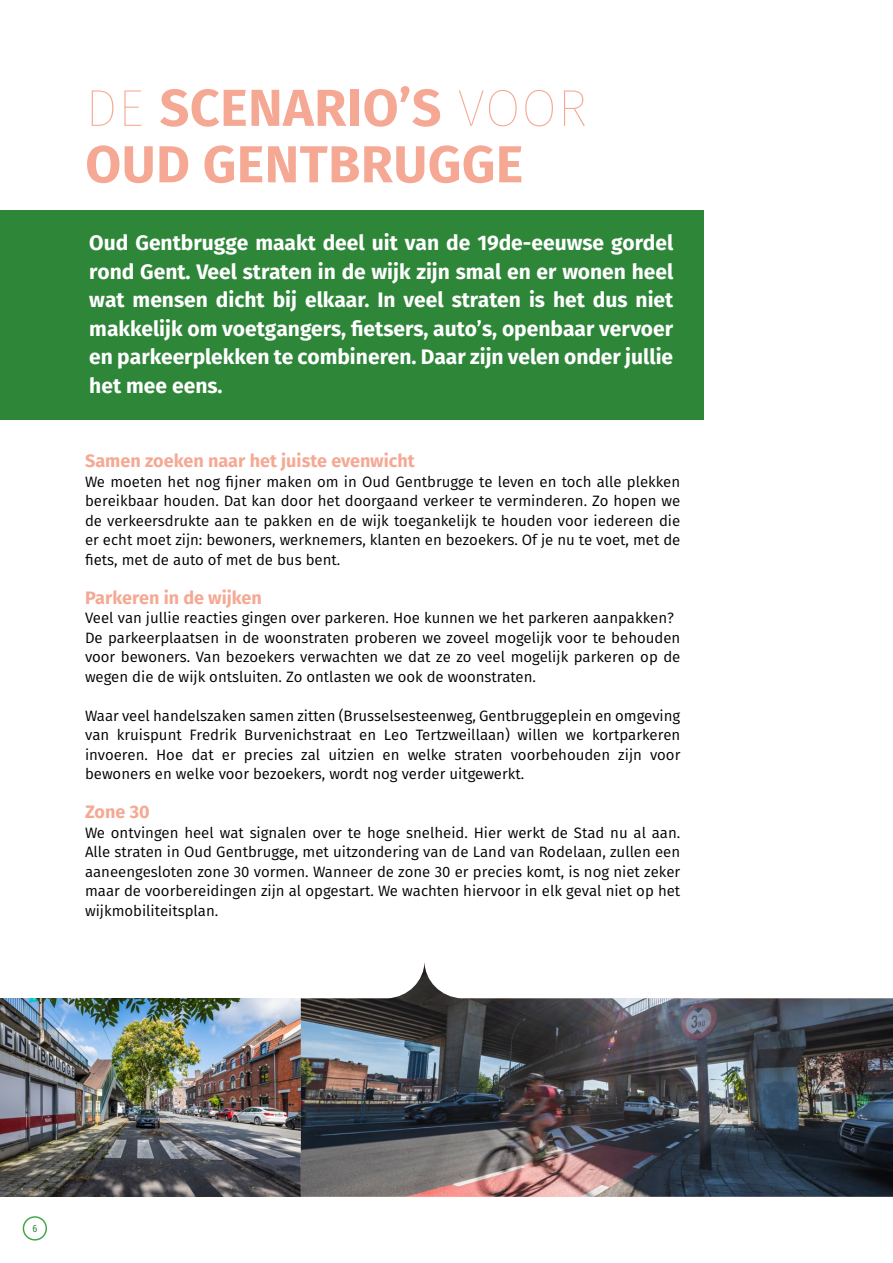
<style>
.page{position:relative;width:893px;height:1263px;background:#fff}
.page>*{position:absolute;margin:0;border:0;box-sizing:border-box;transform-origin:0 0}
.t1{font:700 52.05px/56.4px "Fira Sans";letter-spacing:.01em;color:#f5a994}
.t2{font:700 21px/28.5px "Fira Sans";color:#fff;text-align:justify}
.t3{font:700 18px "Fira Sans";color:#f5a994}
.t4{font:15px/19.5px "Fira Sans";color:#000;text-align:justify}
.t5{font:10.5px "Fira Sans Compressed";color:#2e8639}
.s1{font-weight:100}
</style>
<div class="page">
<div style="left:0;top:210px;width:703px;height:210px;background:#2e8639"></div>
<img style="left:0;top:998px;width:301px;height:199px">
<img style="left:301px;top:962px;width:592px;height:235px">
<div style="left:23px;top:1216px;width:24px;height:24px;border:2px solid #41a849;border-radius:50%"></div>
<h1 class="t1" style="left:85px;top:79px;width:503px"><span class="s1">DE</span> SCENARIO’S <span class="s1">VOOR<br></span>OUD GENTBRUGGE</h1>
<p class="t2" style="left:89px;top:229px;width:586px">Oud Gentbrugge maakt deel uit van de 19de-eeuwse gordel rond Gent. Veel straten in de wijk zijn smal en er wonen heel wat mensen dicht bij elkaar. In veel straten is het dus niet makkelijk om voetgangers, fietsers, auto’s, openbaar vervoer en parkeerplekken te combineren. Daar zijn velen onder jullie het mee eens.</p>
<p class="t3" style="left:85px;top:448px;width:331px">Samen zoeken naar het juiste evenwicht</p>
<p class="t4" style="left:85px;top:472px;width:597px">We moeten het nog fijner maken om in Oud Gentbrugge te leven en toch alle plekken bereikbaar houden. Dat kan door het doorgaand verkeer te verminderen. Zo hopen we de verkeersdrukte aan te pakken en de wijk toegankelijk te houden voor iedereen die er echt moet zijn: bewoners, werknemers, klanten en bezoekers. Of je nu te voet, met de fiets, met de auto of met de bus bent.</p>
<p class="t3" style="left:85px;top:585px;width:178px">Parkeren in de wijken</p>
<p class="t4" style="left:85px;top:608px;width:597px;text-align:left">Veel van jullie reacties gingen over parkeren. Hoe kunnen we het parkeren aanpakken?<br>De parkeerplaatsen in de woonstraten proberen we zoveel mogelijk voor te behouden voor bewoners. Van bezoekers verwachten we dat ze zo veel mogelijk parkeren op de wegen die de wijk ontsluiten. Zo ontlasten we ook de woonstraten.</p>
<p class="t4" style="left:85px;top:706px;width:597px">Waar veel handelszaken samen zitten (Brusselsesteenweg, Gentbruggeplein en omgeving van kruispunt Fredrik Burvenichstraat en Leo Tertzweillaan) willen we kortparkeren invoeren. Hoe dat er precies zal uitzien en welke straten voorbehouden zijn voor bewoners en welke voor bezoekers, wordt nog verder uitgewerkt.</p>
<p class="t3" style="left:85px;top:799px;width:66px">Zone 30</p>
<p class="t4" style="left:85px;top:823px;width:597px">We ontvingen heel wat signalen over te hoge snelheid. Hier werkt de Stad nu al aan.<br>Alle straten in Oud Gentbrugge, met uitzondering van de Land van Rodelaan, zullen een aaneengesloten zone 30 vormen. Wanneer de zone 30 er precies komt, is nog niet zeker maar de voorbereidingen zijn al opgestart. We wachten hiervoor in elk geval niet op het wijkmobiliteitsplan.</p>
<p class="t5" style="left:32px;top:1220px;width:6px">6</p>
</div>
